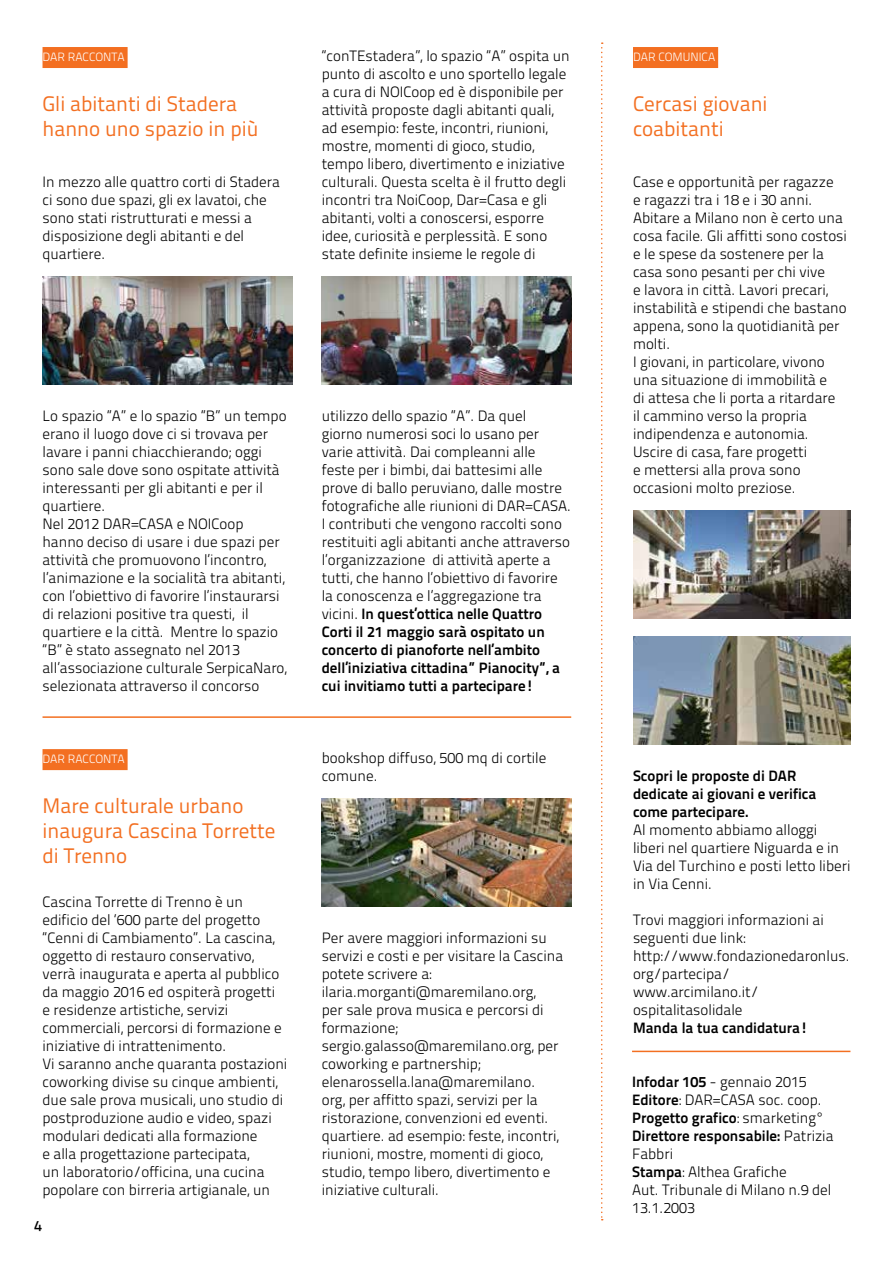
<style>
.page{position:relative;width:893px;height:1263px;background:#fff}
.page>*{position:absolute;margin:0;border:0;box-sizing:border-box;transform-origin:0 0}
.t1{font:21px/25.2px "Titillium Text 25 L 400 wt";color:#f36f21}
.t2{font:15px/18px "Titillium Text 25 L 250 wt";color:#000}
.t3{font:15px/18px "Titillium Text 25 L 800 wt";color:#000}
.t4{font:15px "Titillium Text 25 L 600 wt";color:#000}
.t5{font:12px "Titillium Text 25 L 250 wt";color:#fff}
.s1{font-family:"Titillium Text 25 L 250 wt"}
.s2{font-family:"Titillium Text 25 L 800 wt"}
</style>
<div class="page">
<hr style="left:43px;top:716px;width:528px;height:2px;background:#f36f21">
<hr style="left:632px;top:1051px;width:218px;height:1px;background:#f36f21">
<div style="left:43px;top:47px;width:85px;height:21px;background:#f36f21"></div>
<img style="left:322px;top:277px;width:249px;height:108px">
<div style="left:43px;top:749px;width:85px;height:21px;background:#f36f21"></div>
<img style="left:43px;top:277px;width:249px;height:108px">
<img style="left:322px;top:799px;width:249px;height:108px">
<div style="left:633px;top:47px;width:85px;height:21px;background:#f36f21"></div>
<img style="left:633px;top:511px;width:217px;height:108px">
<img style="left:633px;top:637px;width:217px;height:108px">
<svg style="left:601px;top:42px;width:2px;height:1178px"></svg>
<p class="t5" style="left:43px;top:48px;width:84px">DAR RACCONTA</p>
<h1 class="t1" style="left:43px;top:90px;width:217px">Gli abitanti di Stadera hanno uno spazio in più</h1>
<p class="t2" style="left:43px;top:171px;width:239px">In mezzo alle quattro corti di Stadera ci sono due spazi, gli ex lavatoi, che sono stati ristrutturati e messi a disposizione degli abitanti e del quartiere.</p>
<p class="t2" style="left:322px;top:45px;width:249px">“conTEstadera”, lo spazio “A” ospita un punto di ascolto e uno sportello legale a cura di NOICoop ed è disponibile per attività proposte dagli abitanti quali, ad esempio: feste, incontri, riunioni, mostre, momenti di gioco, studio, tempo libero, divertimento e iniziative culturali. Questa scelta è il frutto degli incontri tra NoiCoop, Dar=Casa e gli abitanti, volti a conoscersi, esporre idee, curiosità e perplessità. E sono state definite insieme le regole di</p>
<p class="t2" style="left:43px;top:405px;width:246px">Lo spazio “A” e lo spazio “B” un tempo erano il luogo dove ci si trovava per lavare i panni chiacchierando; oggi sono sale dove sono ospitate attività interessanti per gli abitanti e per il quartiere.<br>Nel 2012 DAR=CASA e NOICoop hanno deciso di usare i due spazi per attività che promuovono l’incontro, l’animazione e la socialità tra abitanti, con l’obiettivo di favorire l’instaurarsi di relazioni positive tra questi, il quartiere e la città. Mentre lo spazio “B” è stato assegnato nel 2013 all’associazione culturale SerpicaNaro, selezionata attraverso il concorso</p>
<p class="t2" style="left:322px;top:405px;width:251px">utilizzo dello spazio “A”. Da quel<br>giorno numerosi soci lo usano per varie attività. Dai compleanni alle feste per i bimbi, dai battesimi alle prove di ballo peruviano, dalle mostre fotografiche alle riunioni di DAR=CASA.<br>I contributi che vengono raccolti sono restituiti agli abitanti anche attraverso l’organizzazione di attività aperte a tutti, che hanno l’obiettivo di favorire la conoscenza e l’aggregazione tra</p>
<p class="t3" style="left:322px;top:603px;width:240px"><span class="s1">vicini.</span> In quest’ottica nelle Quattro Corti il 21 maggio sarà ospitato un concerto di pianoforte nell’ambito dell’iniziativa cittadina” Pianocity”, a cui invitiamo tutti a partecipare!</p>
<p class="t5" style="left:43px;top:750px;width:84px">DAR RACCONTA</p>
<h1 class="t1" style="left:43px;top:792px;width:234px">Mare culturale urbano inaugura Cascina Torrette di Trenno</h1>
<p class="t2" style="left:43px;top:891px;width:246px">Cascina Torrette di Trenno è un edificio del ‘600 parte del progetto “Cenni di Cambiamento”. La cascina, oggetto di restauro conservativo, verrà inaugurata e aperta al pubblico da maggio 2016 ed ospiterà progetti<br>e residenze artistiche, servizi commerciali, percorsi di formazione e iniziative di intrattenimento.<br>Vi saranno anche quaranta postazioni coworking divise su cinque ambienti, due sale prova musicali, uno studio di postproduzione audio e video, spazi modulari dedicati alla formazione<br>e alla progettazione partecipata,<br>un laboratorio/officina, una cucina popolare con birreria artigianale, un</p>
<p class="t4" style="left:34px;top:1214px;width:9px">4</p>
<p class="t2" style="left:322px;top:747px;width:226px">bookshop diffuso, 500 mq di cortile comune.</p>
<p class="t2" style="left:322px;top:927px;width:243px">Per avere maggiori informazioni su servizi e costi e per visitare la Cascina potete scrivere a: ilaria.morganti@maremilano.org,<br>per sale prova musica e percorsi di formazione; sergio.galasso@maremilano.org, per coworking e partnership; elenarossella.lana@maremilano.<br>org, per affitto spazi, servizi per la ristorazione, convenzioni ed eventi. quartiere. ad esempio: feste, incontri, riunioni, mostre, momenti di gioco, studio, tempo libero, divertimento e iniziative culturali.</p>
<p class="t5" style="left:633px;top:48px;width:84px">DAR COMUNICA</p>
<h1 class="t1" style="left:633px;top:90px;width:136px">Cercasi giovani coabitanti</h1>
<p class="t2" style="left:633px;top:171px;width:216px">Case e opportunità per ragazze<br>e ragazzi tra i 18 e i 30 anni.<br>Abitare a Milano non è certo una cosa facile. Gli affitti sono costosi e le spese da sostenere per la casa sono pesanti per chi vive<br>e lavora in città. Lavori precari, instabilità e stipendi che bastano appena, sono la quotidianità per molti.<br>I giovani, in particolare, vivono una situazione di immobilità e<br>di attesa che li porta a ritardare<br>il cammino verso la propria indipendenza e autonomia.<br>Uscire di casa, fare progetti<br>e mettersi alla prova sono occasioni molto preziose.</p>
<p class="t3" style="left:633px;top:765px;width:185px">Scopri le proposte di DAR dedicate ai giovani e verifica come partecipare.</p>
<p class="t2" style="left:633px;top:819px;width:219px">Al momento abbiamo alloggi liberi nel quartiere Niguarda e in<br>Via del Turchino e posti letto liberi in Via Cenni.</p>
<p class="t2" style="left:633px;top:909px;width:218px">Trovi maggiori informazioni ai seguenti due link: http://www.fondazionedaronlus. org/partecipa/ www.arcimilano.it/ ospitalitasolidale</p>
<p class="t3" style="left:633px;top:1017px;width:177px">Manda la tua candidatura!</p>
<p class="t2" style="left:632px;top:1071px;width:191px"><span class="s2">Infodar 105</span> - gennaio 2015<br><span class="s2">Editore</span>: DAR=CASA soc. coop.</p>
<p class="t3" style="left:632px;top:1107px;width:203px">Progetto grafico<span class="s1">: smarketing°<br></span>Direttore responsabile: <span class="s1">Patrizia</span></p>
<p class="t2" style="left:632px;top:1143px;width:201px">Fabbri<br><span class="s2">Stampa</span>: Althea Grafiche<br>Aut. Tribunale di Milano n.9 del<br>13.1.2003</p>
</div>
